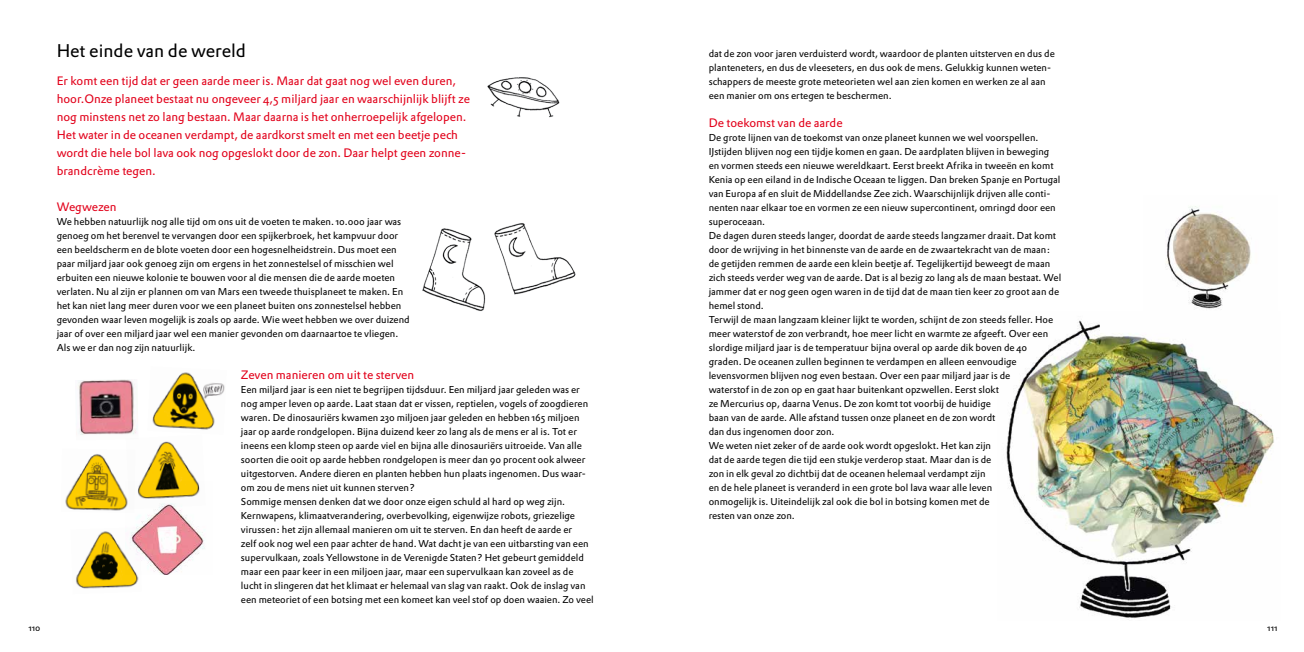
<style>
.page{position:relative;width:1304px;height:652px;background:#fff}
.page>*{position:absolute;margin:0;border:0;box-sizing:border-box;transform-origin:0 0}
.t1{font:18px "DTL Prokyon ST";color:#000}
.t2{font:12px/18px "DTL Prokyon ST";color:#e2001a}
.t3{font:9.8px/14px "DTL Prokyon ST";color:#000}
.t4{font:9px "DTL Prokyon ST";color:#000}
</style>
<div class="page">
<img style="left:1006px;top:320px;width:268px;height:298px">
<img style="left:152px;top:372px;width:73px;height:58px">
<img style="left:140px;top:441px;width:58px;height:41px">
<img style="left:65px;top:454px;width:61px;height:57px">
<img style="left:76px;top:531px;width:63px;height:58px">
<img style="left:422px;top:223px;width:154px;height:88px">
<img style="left:487px;top:77px;width:73px;height:41px">
<img style="left:1166px;top:206px;width:85px;height:103px">
<img style="left:78px;top:379px;width:60px;height:56px">
<img style="left:126px;top:482px;width:79px;height:93px">
<h1 class="t1" style="left:57px;top:39px;width:191px">Het einde van de wereld</h1>
<p class="t2" style="left:57px;top:71px;width:415px">Er komt een tijd dat er geen aarde meer is. Maar dat gaat nog wel even duren, hoor.Onze planeet bestaat nu ongeveer 4,5 miljard jaar en waarschijnlijk blijft ze nog minstens net zo lang bestaan. Maar daarna is het onherroepelijk afgelopen.<br>Het water in de oceanen verdampt, de aardkorst smelt en met een beetje pech wordt die hele bol lava ook nog opgeslokt door de zon. Daar helpt geen zonne&shy;brandcrème tegen.</p>
<p class="t2" style="left:57px;top:197px;width:61px">Wegwezen</p>
<p class="t3" style="left:57px;top:214px;width:355px">We hebben natuurlijk nog alle tijd om ons uit de voeten te maken. 10.000 jaar was genoeg om het berenvel te vervangen door een spijkerbroek, het kampvuur door een beeldscherm en de blote voeten door een hogesnelheidstrein. Dus moet een paar miljard jaar ook genoeg zijn om ergens in het zonnestelsel of misschien wel erbuiten een nieuwe kolonie te bouwen voor al die mensen die de aarde moeten verlaten. Nu al zijn er plannen om van Mars een tweede thuisplaneet te maken. En het kan niet lang meer duren voor we een planeet buiten ons zonnestelsel hebben gevonden waar leven mogelijk is zoals op aarde. Wie weet hebben we over duizend jaar of over een miljard jaar wel een manier gevonden om daarnaartoe te vliegen.<br>Als we er dan nog zijn natuurlijk.</p>
<p class="t2" style="left:241px;top:365px;width:175px">Zeven manieren om uit te sterven</p>
<p class="t3" style="left:241px;top:382px;width:354px">Een miljard jaar is een niet te begrijpen tijdsduur. Een miljard jaar geleden was er nog amper leven op aarde. Laat staan dat er vissen, reptielen, vogels of zoogdieren waren. De dinosauriërs kwamen 230 miljoen jaar geleden en hebben 165 miljoen jaar op aarde rondgelopen. Bijna duizend keer zo lang als de mens er al is. Tot er ineens een klomp steen op aarde viel en bijna alle dinosauriërs uitroeide. Van alle soorten die ooit op aarde hebben rondgelopen is meer dan 90 procent ook alweer uitgestorven. Andere dieren en planten hebben hun plaats ingenomen. Dus waar&shy;om zou de mens niet uit kunnen sterven?<br>Sommige mensen denken dat we door onze eigen schuld al hard op weg zijn.<br>Kernwapens, klimaatverandering, overbevolking, eigenwijze robots, griezelige virussen: het zijn allemaal manieren om uit te sterven. En dan heeft de aarde er<br>zelf ook nog wel een paar achter de hand. Wat dacht je van een uitbarsting van een supervulkaan, zoals Yellowstone in de Verenigde Staten? Het gebeurt gemiddeld maar een paar keer in een miljoen jaar, maar een supervulkaan kan zoveel as de lucht in slingeren dat het klimaat er helemaal van slag van raakt. Ook de inslag van een meteoriet of een botsing met een komeet kan veel stof op doen waaien. Zo veel</p>
<p class="t3" style="left:709px;top:46px;width:348px">dat de zon voor jaren verduisterd wordt, waardoor de planten uitsterven en dus de planteneters, en dus de vleeseters, en dus ook de mens. Gelukkig kunnen weten&shy;schappers de meeste grote meteorieten wel aan zien komen en werken ze al aan een manier om ons ertegen te beschermen.</p>
<p class="t2" style="left:709px;top:113px;width:135px">De toekomst van de aarde</p>
<p class="t3" style="left:709px;top:130px;width:354px">De grote lijnen van de toekomst van onze planeet kunnen we wel voorspellen.<br>IJstijden blijven nog een tijdje komen en gaan. De aardplaten blijven in beweging en vormen steeds een nieuwe wereldkaart. Eerst breekt Afrika in tweeën en komt Kenia op een eiland in de Indische Oceaan te liggen. Dan breken Spanje en Portugal van Europa af en sluit de Middellandse Zee zich. Waarschijnlijk drijven alle conti&shy;nenten naar elkaar toe en vormen ze een nieuw supercontinent, omringd door een superoceaan.<br>De dagen duren steeds langer, doordat de aarde steeds langzamer draait. Dat komt door de wrijving in het binnenste van de aarde en de zwaartekracht van de maan: de getijden remmen de aarde een klein beetje af. Tegelijkertijd beweegt de maan zich steeds verder weg van de aarde. Dat is al bezig zo lang als de maan bestaat. Wel jammer dat er nog geen ogen waren in de tijd dat de maan tien keer zo groot aan de hemel stond.<br>Terwijl de maan langzaam kleiner lijkt te worden, schijnt de zon steeds feller. Hoe meer waterstof de zon verbrandt, hoe meer licht en warmte ze afgeeft. Over een slordige miljard jaar is de temperatuur bijna overal op aarde dik boven de 40 graden. De oceanen zullen beginnen te verdampen en alleen eenvoudige levensvormen blijven nog even bestaan. Over een paar miljard jaar is de<br>waterstof in de zon op en gaat haar buitenkant opzwellen. Eerst slokt<br>ze Mercurius op, daarna Venus. De zon komt tot voorbij de huidige<br>baan van de aarde. Alle afstand tussen onze planeet en de zon wordt<br>dan dus ingenomen door zon.<br>We weten niet zeker of de aarde ook wordt opgeslokt. Het kan zijn<br>dat de aarde tegen die tijd een stukje verderop staat. Maar dan is de<br>zon in elk geval zo dichtbij dat de oceanen helemaal verdampt zijn<br>en de hele planeet is veranderd in een grote bol lava waar alle leven<br>onmogelijk is. Uiteindelijk zal ook die bol in botsing komen met de<br>resten van onze zon.</p>
<p class="t4" style="left:28px;top:622px;width:14px">110</p>
<p class="t4" style="left:1267px;top:622px;width:12px">111</p>
</div>
